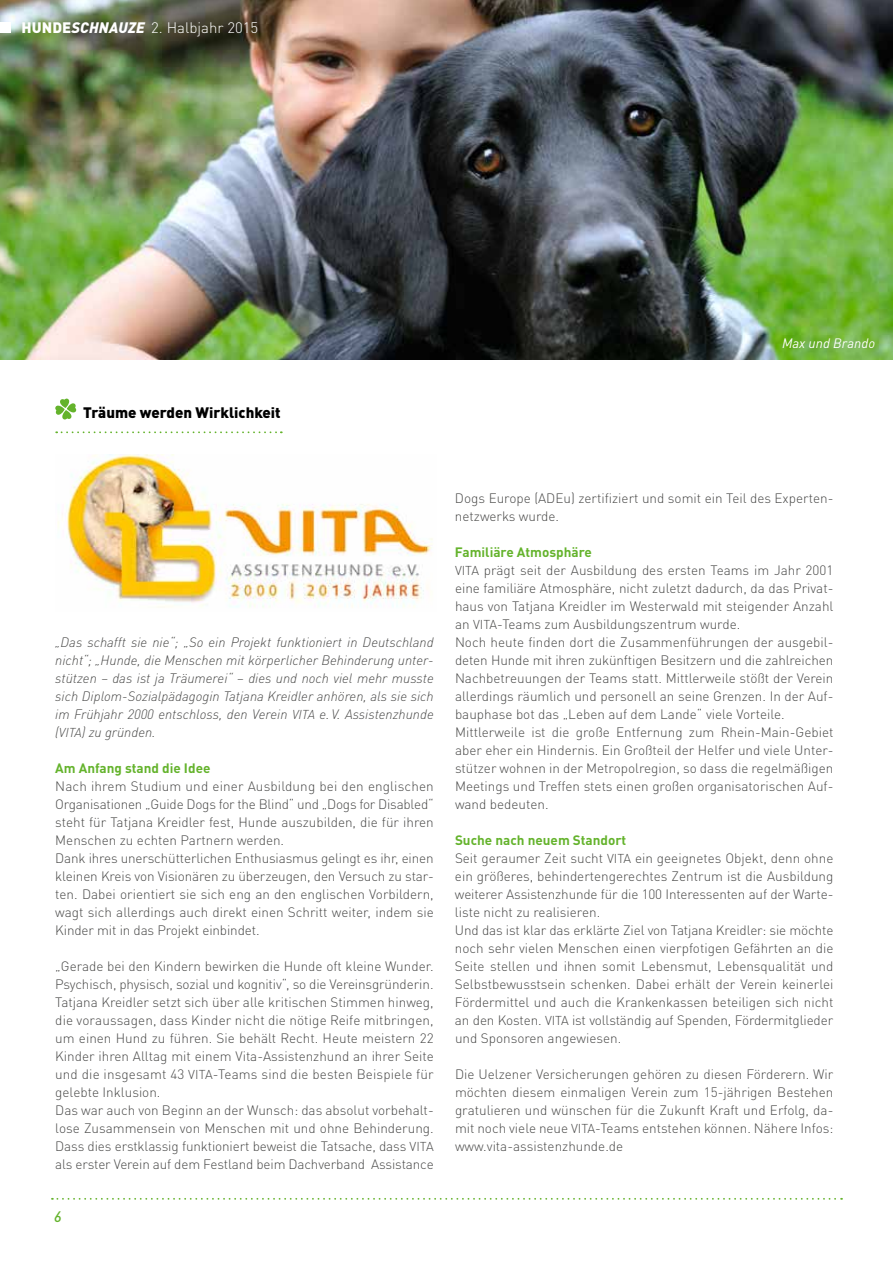
<style>
.page{position:relative;width:893px;height:1263px;background:#fff}
.page>*{position:absolute;margin:0;border:0;box-sizing:border-box;transform-origin:0 0}
.t1{font:300 15px "DINOT";color:#fff}
.t2{font:900 15px "DINOT";color:#000}
.t3{font:italic 500 15px "DINOT";color:#64b32c}
.t4{font:300 13.5px/18px "DINOT";color:#494948}
.t5{font:italic 300 13.5px/18px "DINOT";color:#494948;text-align:justify}
.t6{font:700 13.5px "DINOT";color:#64b32c}
.t7{font:italic 13.5px "DINOT";color:#fff}
.s1{font-weight:900}
.s2{font-weight:900;font-style:italic}
.s3{font-size:12.75px}
.s4{font-weight:700;color:#64b32c}
</style>
<div class="page">
<img style="left:57px;top:455px;width:376px;height:153px">
<img style="left:0;top:0;width:893px;height:359px">
<svg style="left:52px;top:1198px;width:790px;height:2px"></svg>
<div style="left:0;top:22px;width:11px;height:11px;background:#fff"></div>
<svg style="left:55px;top:398px;width:22px;height:22px"></svg>
<svg style="left:56px;top:431px;width:226px;height:2px"></svg>
<p class="t1" style="left:21px;top:18px;width:238px"><span class="s1">HUNDE</span><span class="s2">SCHNAUZE</span> 2. Halbjahr 2015</p>
<p class="t2" style="left:83px;top:402px;width:199px">Träume werden Wirklichkeit</p>
<p class="t7" style="left:782px;top:335px;width:95px">Max und Brando</p>
<p class="t5" style="left:55px;top:633px;width:380px">„Das schafft sie nie“; „So ein Projekt funktioniert in Deutschland nicht“; „Hunde, die Menschen mit körperlicher Behinderung unter&shy;stützen – das ist ja Träumerei“ – dies und noch viel mehr musste sich Diplom-Sozialpädagogin Tatjana Kreidler anhören, als sie sich im Frühjahr 2000 entschloss, den Verein <span class="s3">VITA</span> e.V. Assistenzhunde (<span class="s3">VITA</span>) zu gründen.</p>
<p class="t6" style="left:55px;top:760px;width:157px">Am Anfang stand die Idee</p>
<p class="t4" style="left:55px;top:777px;width:380px">Nach ihrem Studium und einer Ausbildung bei den englischen Organisationen „Guide Dogs for the Blind“ und „Dogs for Disabled“ steht für Tatjana Kreidler fest, Hunde auszubilden, die für ihren Menschen zu echten Partnern werden.<br>Dank ihres unerschütterlichen Enthusiasmus gelingt es ihr, einen kleinen Kreis von Visionären zu überzeugen, den Versuch zu star&shy;ten. Dabei orientiert sie sich eng an den englischen Vorbildern, wagt sich allerdings auch direkt einen Schritt weiter, indem sie Kinder mit in das Projekt einbindet.</p>
<p class="t4" style="left:55px;top:957px;width:380px">„Gerade bei den Kindern bewirken die Hunde oft kleine Wunder.<br>Psychisch, physisch, sozial und kognitiv“, so die Vereinsgründerin.<br>Tatjana Kreidler setzt sich über alle kritischen Stimmen hinweg, die voraussagen, dass Kinder nicht die nötige Reife mitbringen, um einen Hund zu führen. Sie behält Recht. Heute meistern 22<br>Kinder ihren Alltag mit einem Vita-Assistenzhund an ihrer Seite und die insgesamt 43 <span class="s3">VITA</span>-Teams sind die besten Beispiele für gelebte Inklusion.<br>Das war auch von Beginn an der Wunsch: das absolut vorbehalt&shy;lose Zusammensein von Menschen mit und ohne Behinderung.<br>Dass dies erstklassig funktioniert beweist die Tatsache, dass <span class="s3">VITA </span>als erster Verein auf dem Festland beim Dachverband Assistance</p>
<p class="t3" style="left:54px;top:1207px;width:9px">6</p>
<p class="t4" style="left:455px;top:489px;width:380px">Dogs Europe (ADEu) zertifiziert und somit ein Teil des Experten&shy;netzwerks wurde.</p>
<p class="t4" style="left:455px;top:543px;width:380px"><span class="s4">Familiäre Atmosphäre<br></span><span class="s3">VITA</span> prägt seit der Ausbildung des ersten Teams im Jahr 2001 eine familiäre Atmosphäre, nicht zuletzt dadurch, da das Privat&shy;haus von Tatjana Kreidler im Westerwald mit steigender Anzahl an <span class="s3">VITA</span>-Teams zum Ausbildungszentrum wurde.<br>Noch heute finden dort die Zusammenführungen der ausgebil&shy;deten Hunde mit ihren zukünftigen Besitzern und die zahlreichen Nachbetreuungen der Teams statt. Mittlerweile stößt der Verein allerdings räumlich und personell an seine Grenzen. In der Auf&shy;bauphase bot das „Leben auf dem Lande“ viele Vorteile.<br>Mittlerweile ist die große Entfernung zum Rhein-Main-Gebiet aber eher ein Hindernis. Ein Großteil der Helfer und viele Unter&shy;stützer wohnen in der Metropolregion, so dass die regelmäßigen Meetings und Treffen stets einen großen organisatorischen Auf&shy;wand bedeuten.</p>
<p class="t4" style="left:455px;top:831px;width:380px"><span class="s4">Suche nach neuem Standort<br></span>Seit geraumer Zeit sucht <span class="s3">VITA</span> ein geeignetes Objekt, denn ohne ein größeres, behindertengerechtes Zentrum ist die Ausbildung weiterer Assistenzhunde für die 100 Interessenten auf der Warte&shy;liste nicht zu realisieren.<br>Und das ist klar das erklärte Ziel von Tatjana Kreidler: sie möchte noch sehr vielen Menschen einen vierpfotigen Gefährten an die Seite stellen und ihnen somit Lebensmut, Lebensqualität und Selbstbewusstsein schenken. Dabei erhält der Verein keinerlei Fördermittel und auch die Krankenkassen beteiligen sich nicht an den Kosten. <span class="s3">VITA</span> ist vollständig auf Spenden, Fördermitglieder und Sponsoren angewiesen.</p>
<p class="t4" style="left:455px;top:1065px;width:380px;text-align:justify">Die Uelzener Versicherungen gehören zu diesen Förderern. Wir möchten diesem einmaligen Verein zum 15-jährigen Bestehen gratulieren und wünschen für die Zukunft Kraft und Erfolg, da&shy;mit noch viele neue <span class="s3">VITA</span>-Teams entstehen können. Nähere Infos: www.vita-assistenzhunde.de</p>
</div>
